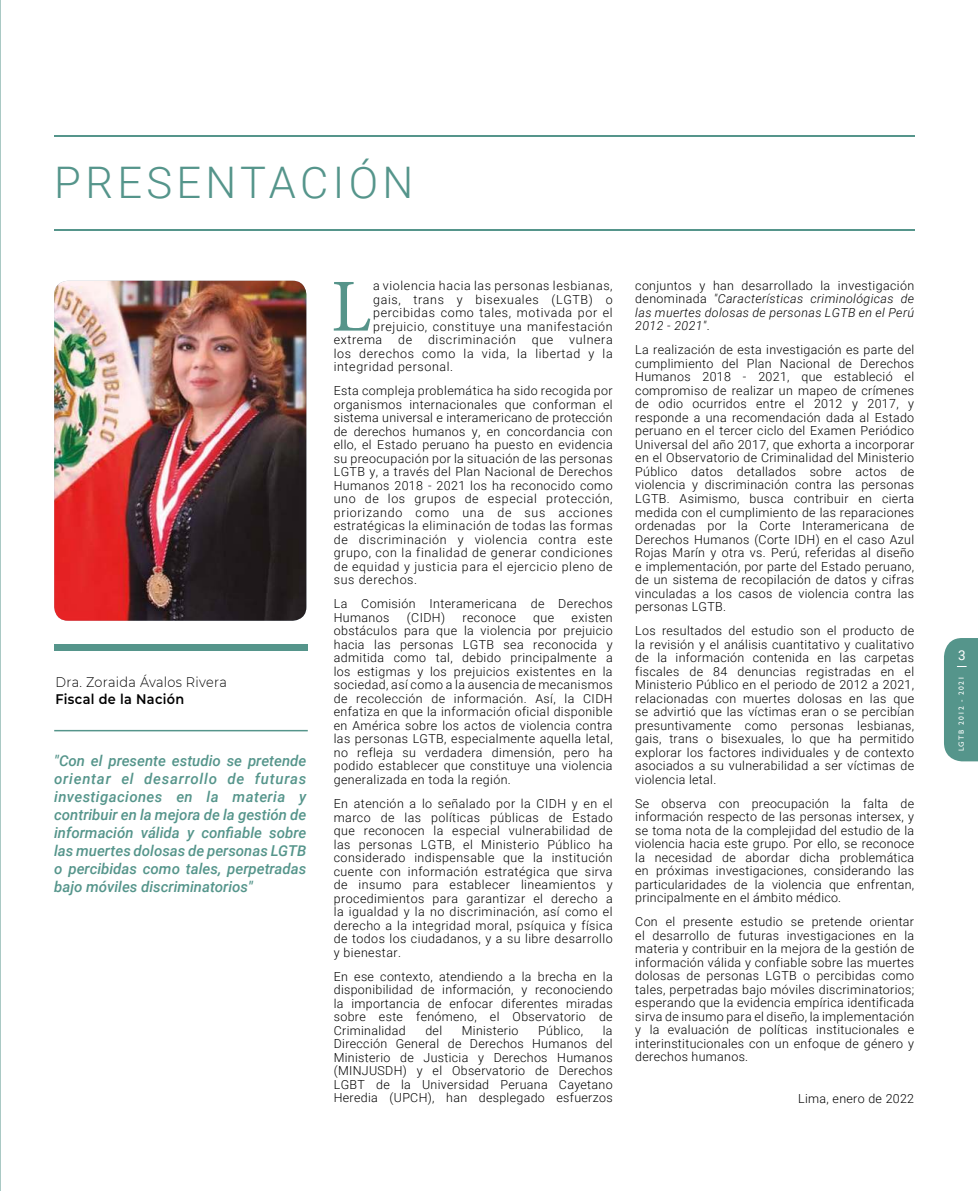
<style>
.page{position:relative;width:978px;height:1191px;background:#fff}
.page>*{position:absolute;margin:0;border:0;box-sizing:border-box;transform-origin:0 0}
.t1{font:74.7px "Minion Pro";color:#56948a}
.t2{font:300 43.5px "Roboto";letter-spacing:.1em;color:#55958b}
.t3{font:italic 500 15px/18px "Roboto";color:#55958b;text-align:justify}
.t4{font:300 13.95px "Montserrat";letter-spacing:.025em;color:#000;scale:.92 1}
.t5{font:600 13.95px "Montserrat";letter-spacing:.025em;color:#000;scale:.92 1}
.t6{font:13.5px "Roboto";color:#fff}
.t7{font:300 12.45px/13.5px "Roboto";letter-spacing:.03em;color:#000;text-align:justify}
.t8{font:300 12.45px "Roboto";letter-spacing:.05em;color:#000}
.t9{font:italic 300 12.45px/13.5px "Roboto";letter-spacing:.03em;color:#000;text-align:justify}
.t10{font:500 7.5px "Gill Sans MT Pro";letter-spacing:.17em;color:#fff}
.s1{font-style:normal}
</style>
<div class="page">
<hr style="left:54px;top:230px;width:860px;height:1px;background:#55958b">
<hr style="left:54px;top:136px;width:860px;height:1px;background:#55958b">
<hr style="left:54px;top:730px;width:254px;height:1px;background:#55958b">
<hr style="left:54px;top:644px;width:254px;height:4px;background:#55958b">
<hr style="left:54px;top:649px;width:254px;height:2px;background:#55958b">
<img style="left:54px;top:281px;width:252px;height:339px">
<div style="left:944px;top:638px;width:34px;height:123px;background:#55958b"></div>
<h2 class="t2" style="left:54px;top:164px;width:361px">PRESENTACIÓN</h2>
<p class="t4" style="left:55px;top:674px;width:188px">Dra. Zoraida Ávalos Rivera</p>
<p class="t5" style="left:55px;top:690px;width:142px">Fiscal de la Nación</p>
<p class="t3" style="left:54px;top:753px;width:254px">"Con el presente estudio se pretende orientar el desarrollo de futuras investigaciones en la materia y contribuir en la mejora de la gestión de información válida y confiable sobre las muertes dolosas de personas LGTB o percibidas como tales, perpetradas bajo móviles discriminatorios"</p>
<h1 class="t1" style="left:331px;top:261px;width:42px">L</h1>
<p class="t8" style="left:373px;top:280px;width:241px">a violencia hacia las personas lesbianas,</p>
<p class="t8" style="left:373px;top:294px;width:241px">gais, trans y bisexuales (LGTB) o</p>
<p class="t8" style="left:373px;top:307px;width:241px">percibidas como tales, motivada por el</p>
<p class="t8" style="left:373px;top:321px;width:241px">prejuicio, constituye una manifestación</p>
<p class="t8" style="left:334px;top:334px;width:50px">extrema</p>
<p class="t7" style="left:398px;top:334px;width:15px">de</p>
<p class="t8" style="left:428px;top:334px;width:89px">discriminación</p>
<p class="t7" style="left:532px;top:334px;width:23px">que</p>
<p class="t7" style="left:334px;top:334px;width:280px;text-indent:235px">vulnera los derechos como la vida, la libertad y la integridad personal.</p>
<p class="t7" style="left:334px;top:385px;width:280px">Esta compleja problemática ha sido recogida por organismos internacionales que conforman el sistema universal e interamericano de protección de derechos humanos y, en concordancia con ello, el Estado peruano ha puesto en evidencia su preocupación por la situación de las personas LGTB y, a través del Plan Nacional de Derechos Humanos 2018 - 2021 los ha reconocido como uno de los grupos de especial protección, priorizando como una de sus acciones estratégicas la eliminación de todas las formas de discriminación y violencia contra este grupo, con la finalidad de generar condiciones de equidad y justicia para el ejercicio pleno de sus derechos.</p>
<p class="t7" style="left:334px;top:598px;width:280px">La Comisión Interamericana de Derechos<br>Humanos</p>
<p class="t7" style="left:407px;top:611px;width:40px">(CIDH)</p>
<p class="t7" style="left:463px;top:611px;width:55px">reconoce</p>
<p class="t7" style="left:533px;top:611px;width:22px">que</p>
<p class="t7" style="left:334px;top:611px;width:280px;text-indent:238px">existen obstáculos para que la violencia por prejuicio hacia las personas LGTB sea reconocida y admitida como tal, debido principalmente a los estigmas y los prejuicios existentes en la sociedad, así como a la ausencia de mecanismos de recolección de información. Así, la CIDH enfatiza en que la información oficial disponible en América sobre los actos de violencia contra las personas LGTB, especialmente aquella letal, no refleja su verdadera dimensión, pero ha podido establecer que constituye una violencia generalizada en toda la región.</p>
<p class="t7" style="left:334px;top:797px;width:280px">En atención a lo señalado por la CIDH y en el marco de las políticas públicas de Estado que reconocen la especial vulnerabilidad de las personas LGTB, el Ministerio Público ha considerado indispensable que la institución cuente con información estratégica que sirva de insumo para establecer lineamientos y procedimientos para garantizar el derecho a la igualdad y la no discriminación, así como el derecho a la integridad moral, psíquica y física de todos los ciudadanos, y a su libre desarrollo y bienestar.</p>
<p class="t7" style="left:334px;top:970px;width:280px">En ese contexto, atendiendo a la brecha en la disponibilidad de información, y reconociendo la importancia de enfocar diferentes miradas sobre este fenómeno, el Observatorio de Criminalidad</p>
<p class="t7" style="left:334px;top:1024px;width:280px;text-indent:269px">la Dirección General de Derechos Humanos del Ministerio de Justicia y Derechos Humanos (MINJUSDH) y el Observatorio de Derechos LGBT de la Universidad Peruana Cayetano Heredia (UPCH), han desplegado esfuerzos</p>
<p class="t7" style="left:425px;top:1024px;width:18px">del</p>
<p class="t7" style="left:462px;top:1024px;width:58px">Ministerio</p>
<p class="t7" style="left:538px;top:1024px;width:46px">Público,</p>
<p class="t9" style="left:635px;top:279px;width:280px"><span class="s1">conjuntos y han desarrollado la investigación denominada</span> "Características criminológicas de las muertes dolosas de personas LGTB en el Perú 2012 - 2021"<span class="s1">.</span></p>
<p class="t7" style="left:635px;top:344px;width:280px">La realización de esta investigación es parte del cumplimiento del Plan Nacional de Derechos Humanos 2018 - 2021, que estableció el compromiso de realizar un mapeo de crímenes de odio ocurridos entre el 2012 y 2017, y responde a una recomendación dada al Estado peruano en el tercer ciclo del Examen Periódico Universal del año 2017, que exhorta a incorporar en el Observatorio de Criminalidad del Ministerio Público datos detallados sobre actos de violencia y discriminación contra las personas LGTB. Asimismo, busca contribuir en cierta medida con el cumplimiento de las reparaciones ordenadas por la Corte Interamericana de Derechos Humanos (Corte IDH) en el caso Azul Rojas Marín y otra vs. Perú, referidas al diseño e implementación, por parte del Estado peruano, de un sistema de recopilación de datos y cifras vinculadas a los casos de violencia contra las personas LGTB.</p>
<p class="t7" style="left:635px;top:625px;width:280px">Los resultados del estudio son el producto de la revisión y el análisis cuantitativo y cualitativo de la información contenida en las carpetas fiscales de 84 denuncias registradas en el Ministerio Público en el periodo de 2012 a 2021, relacionadas con muertes dolosas en las que se advirtió que las víctimas eran o se percibían presuntivamente como personas lesbianas, gais, trans o bisexuales, lo que ha permitido explorar los factores individuales y de contexto asociados a su vulnerabilidad a ser víctimas de violencia letal.</p>
<p class="t7" style="left:635px;top:797px;width:280px">Se observa con preocupación la falta de información respecto de las personas intersex, y se toma nota de la complejidad del estudio de la violencia hacia este grupo. Por ello, se reconoce la necesidad de abordar dicha problemática en próximas investigaciones, considerando las particularidades de la violencia que enfrentan, principalmente en el ámbito médico.</p>
<p class="t7" style="left:635px;top:916px;width:280px">Con el presente estudio se pretende orientar el desarrollo de futuras investigaciones en la materia y contribuir en la mejora de la gestión de información válida y confiable sobre las muertes dolosas de personas LGTB o percibidas como tales, perpetradas bajo móviles discriminatorios; esperando que la evidencia empírica identificada sirva de insumo para el diseño, la implementación y la evaluación de políticas institucionales e interinstitucionales con un enfoque de género y derechos humanos.</p>
<p class="t7" style="left:798px;top:1092px;width:117px">Lima, enero de 2022</p>
<p class="t6" style="left:958px;top:647px;width:9px">3</p>
<p class="t10" style="left:957px;top:751px;width:77px;rotate:-90deg">LGTB 2012 - 2021</p>
</div>
